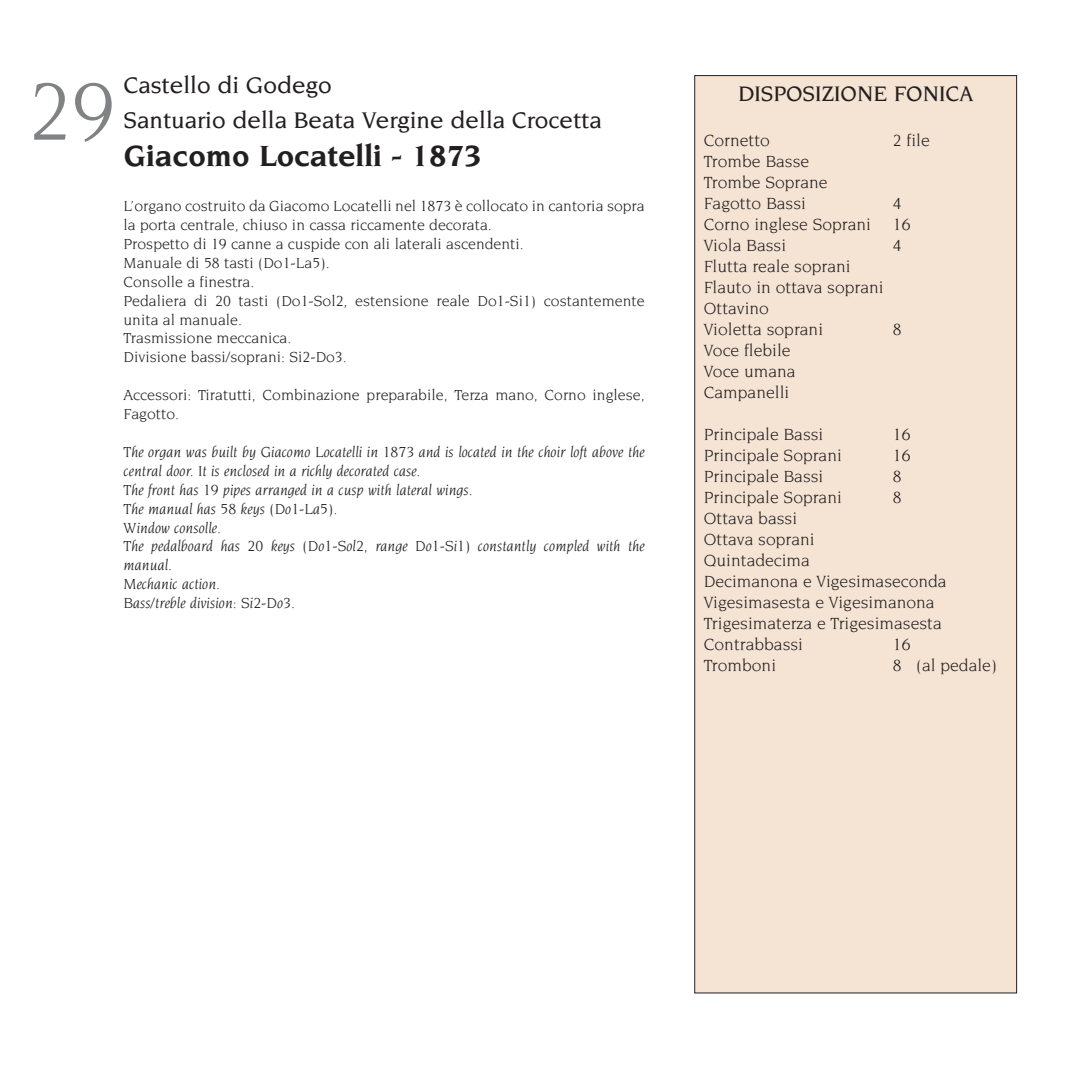
<style>
.page{position:relative;width:1092px;height:1067px;background:#fff}
.page>*{position:absolute;margin:0;border:0;box-sizing:border-box;transform-origin:0 0}
.t1{font:87.5px "Novarese";color:#808284}
.t2{font:700 31.5px "Novarese";color:#231f20}
.t3{font:500 24.5px/35.2px "Novarese";color:#231f20}
.t4{font:500 22.75px "Novarese";color:#231f20}
.t5{font:17.5px/21px "Novarese";color:#231f20}
.t6{font:15.75px/18.9px "Novarese";color:#231f20}
.t7{font:italic 15.75px/18.9px "Novarese";color:#231f20}
</style>
<div class="page">
<div style="left:694px;top:76px;width:322px;height:917px;background:#f5e4d4"></div>
<h3 class="t3" style="left:123px;top:69px;width:479px">Castello di Godego<br>Santuario della Beata Vergine della Crocetta</h3>
<h2 class="t2" style="left:123px;top:142px;width:359px">Giacomo Locatelli - 1873</h2>
<h1 class="t1" style="left:28px;top:74px;width:89px">29</h1>
<h3 class="t4" style="left:738px;top:85px;width:237px">DISPOSIZIONE FONICA</h3>
<p class="t5" style="left:703px;top:131px;width:68px">Cornetto</p>
<p class="t5" style="left:892px;top:131px;width:38px">2 file</p>
<p class="t5" style="left:703px;top:152px;width:125px">Trombe Basse<br>Trombe Soprane<br>Fagotto Bassi</p>
<p class="t5" style="left:703px;top:194px;width:208px;text-indent:189px">4<br>Corno inglese Soprani 16<br>Viola Bassi</p>
<p class="t6" style="left:123px;top:197px;width:522px">L’organo costruito da Giacomo Locatelli nel 1873 è collocato in cantoria sopra la porta centrale, chiuso in cassa riccamente decorata.<br>Prospetto di 19 canne a cuspide con ali laterali ascendenti.<br>Manuale di 58 tasti (Do1-La5).<br>Consolle a finestra.<br>Pedaliera di 20 tasti (Do1-Sol2, estensione reale Do1-Si1) costantemente unita al manuale.<br>Trasmissione meccanica.<br>Divisione bassi/soprani: Si2-Do3.</p>
<p class="t6" style="left:123px;top:386px;width:522px">Accessori: Tiratutti, Combinazione preparabile, Terza mano, Corno inglese,<br>Fagotto.</p>
<p class="t7" style="left:123px;top:443px;width:522px">The organ was built by Giacomo Locatelli in 1873 and is located in the choir loft above the central door. It is enclosed in a richly decorated case.<br>The front has 19 pipes arranged in a cusp with lateral wings.<br>The manual has 58 keys (Do1-La5).<br>Window consolle.<br>The pedalboard has 20 keys (Do1-Sol2, range Do1-Si1) constantly compled with the manual.<br>Mechanic action.<br>Bass/treble division: Si2-Do3.</p>
<p class="t5" style="left:892px;top:236px;width:10px">4</p>
<p class="t5" style="left:703px;top:257px;width:181px">Flutta reale soprani<br>Flauto in ottava soprani<br>Ottavino<br>Violetta soprani</p>
<p class="t5" style="left:892px;top:320px;width:10px">8</p>
<p class="t5" style="left:703px;top:341px;width:93px">Voce flebile<br>Voce umana<br>Campanelli</p>
<p class="t5" style="left:703px;top:425px;width:121px">Principale Bassi</p>
<p class="t5" style="left:892px;top:425px;width:19px">16</p>
<p class="t5" style="left:703px;top:446px;width:140px">Principale Soprani</p>
<p class="t5" style="left:892px;top:446px;width:19px">16</p>
<p class="t5" style="left:703px;top:467px;width:121px">Principale Bassi</p>
<p class="t5" style="left:892px;top:467px;width:10px">8</p>
<p class="t5" style="left:703px;top:488px;width:140px">Principale Soprani</p>
<p class="t5" style="left:892px;top:488px;width:10px">8</p>
<p class="t5" style="left:703px;top:509px;width:244px">Ottava bassi<br>Ottava soprani<br>Quintadecima<br>Decimanona e Vigesimaseconda<br>Vigesimasesta e Vigesimanona<br>Trigesimaterza e Trigesimasesta<br>Contrabbassi</p>
<p class="t5" style="left:892px;top:635px;width:19px">16</p>
<p class="t5" style="left:703px;top:656px;width:74px">Tromboni</p>
<p class="t5" style="left:892px;top:656px;width:105px">8 (al pedale)</p>
</div>
